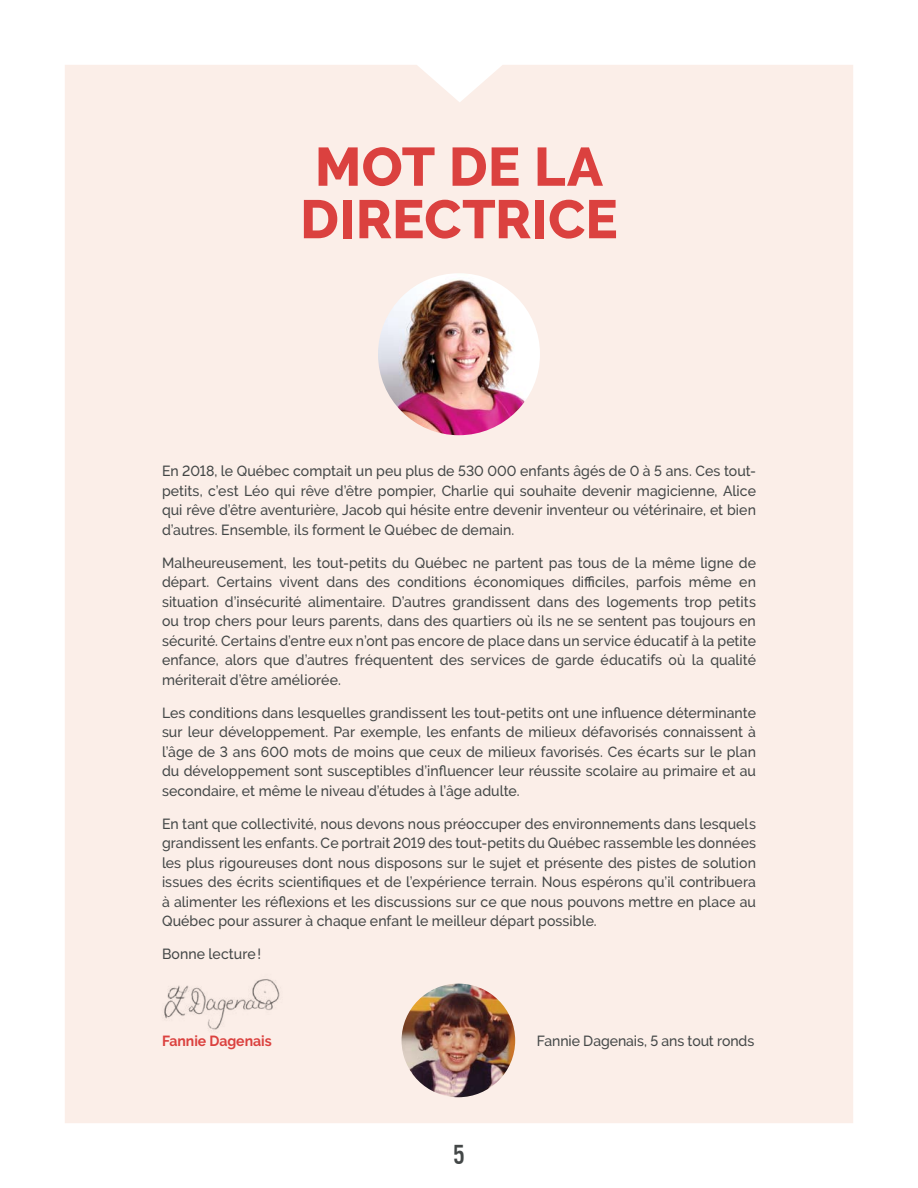
<style>
.page{position:relative;width:918px;height:1188px;background:#fff}
.page>*{position:absolute;margin:0;border:0;box-sizing:border-box;transform-origin:0 0}
.t1{font:800 54px/52.5px "Raleway";letter-spacing:.005em;color:#db413f}
.t2{font:28.5px "Alternate Got No 3 D";color:#434747}
.TXT_regulier{font:500 14.7px/19.5px "Raleway";letter-spacing:.005em;color:#434747;text-align:justify;scale:.96 1}
.TXT_regulier-2{font:700 14.7px "Raleway";color:#db413f;scale:.96 1}
</style>
<div class="page">
<div style="left:65px;top:65px;width:788px;height:1058px;background:#fbeee8"></div>
<img style="left:378px;top:273px;width:162px;height:162px;border-radius:81px">
<img style="left:150px;top:969px;width:139px;height:63px">
<img style="left:402px;top:984px;width:113px;height:113px;border-radius:57px">
<h1 class="t1" style="left:300px;top:141px;width:319px">MOT DE LA<br>DIRECTRICE</h1>
<p class="TXT_regulier" style="left:162px;top:461px;width:620px">En 2018, le Québec comptait un peu plus de 530 000 enfants âgés de 0 à 5 ans. Ces tout&shy;petits, c’est Léo qui rêve d’être pompier, Charlie qui souhaite devenir magicienne, Alice qui rêve d’être aventurière, Jacob qui hésite entre devenir inventeur ou vétérinaire, et bien d’autres. Ensemble, ils forment le Québec de demain.</p>
<p class="TXT_regulier" style="left:162px;top:553px;width:620px">Malheureusement, les tout-petits du Québec ne partent pas tous de la même ligne de départ. Certains vivent dans des conditions économiques difficiles, parfois même en situation d’insécurité alimentaire. D’autres grandissent dans des logements trop petits ou trop chers pour leurs parents, dans des quartiers où ils ne se sentent pas toujours en sécurité. Certains d’entre eux n’ont pas encore de place dans un service éducatif à la petite enfance, alors que d’autres fréquentent des services de garde éducatifs où la qualité mériterait d’être améliorée.</p>
<p class="TXT_regulier" style="left:162px;top:703px;width:620px">Les conditions dans lesquelles grandissent les tout-petits ont une influence déterminante sur leur développement. Par exemple, les enfants de milieux défavorisés connaissent à l’âge de 3 ans 600 mots de moins que ceux de milieux favorisés. Ces écarts sur le plan du développement sont susceptibles d’influencer leur réussite scolaire au primaire et au secondaire, et même le niveau d’études à l’âge adulte.</p>
<p class="TXT_regulier" style="left:162px;top:814px;width:620px">En tant que collectivité, nous devons nous préoccuper des environnements dans lesquels grandissent les enfants. Ce portrait 2019 des tout-petits du Québec rassemble les données les plus rigoureuses dont nous disposons sur le sujet et présente des pistes de solution issues des écrits scientifiques et de l’expérience terrain. Nous espérons qu’il contribuera à alimenter les réflexions et les discussions sur ce que nous pouvons mettre en place au Québec pour assurer à chaque enfant le meilleur départ possible.</p>
<p class="TXT_regulier" style="left:162px;top:944px;width:105px">Bonne lecture!</p>
<p class="TXT_regulier-2" style="left:162px;top:1032px;width:116px">Fannie Dagenais</p>
<p class="TXT_regulier" style="left:537px;top:1031px;width:228px">Fannie Dagenais, 5 ans tout ronds</p>
<h2 class="t2" style="left:453px;top:1140px;width:13px">5</h2>
</div>
